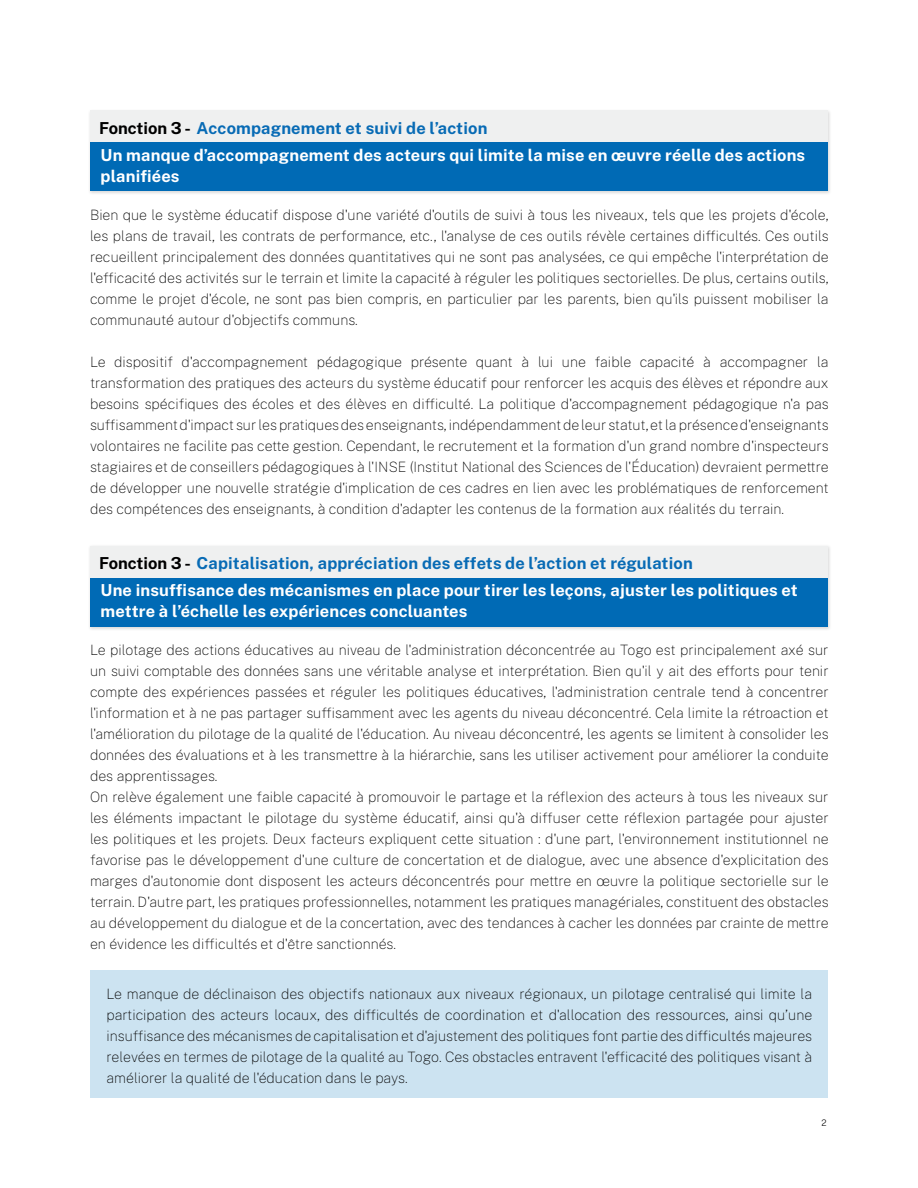
<style>
.page{position:relative;width:918px;height:1188px;background:#fff}
.page>*{position:absolute;margin:0;border:0;box-sizing:border-box;transform-origin:0 0}
.t1{font:700 16.5px/21px "Public Sans";letter-spacing:.01em;color:#fff}
.t2{font:700 16.5px "Public Sans";letter-spacing:.01em;color:#086bb5}
.t3{font:100 14.25px/21px "Public Sans";color:#000;text-align:justify}
.t4{font:200 9px "Public Sans";color:#000}
.s1{color:#000}
</style>
<div class="page">
<div style="left:88px;top:109px;width:743px;height:86px;background:#000;opacity:.15"></div>
<div style="left:90px;top:138px;width:738px;height:53px;background:#006ab5"></div>
<div style="left:90px;top:111px;width:738px;height:31px;background:#eff0f0"></div>
<div style="left:88px;top:544px;width:743px;height:87px;background:#000;opacity:.15"></div>
<div style="left:90px;top:573px;width:738px;height:54px;background:#006ab5"></div>
<div style="left:90px;top:546px;width:738px;height:31px;background:#eff0f0"></div>
<div style="left:90px;top:970px;width:738px;height:128px;background:#cce3f1"></div>
<p class="t2" style="left:99px;top:116px;width:390px"><span class="s1">Fonction 3 -</span> Accompagnement et suivi de l’action</p>
<p class="t1" style="left:101px;top:143px;width:706px">Un manque d’accompagnement des acteurs qui limite la mise en œuvre réelle des actions planifiées</p>
<p class="t3" style="left:90px;top:204px;width:740px">Bien que le système éducatif dispose d'une variété d'outils de suivi à tous les niveaux, tels que les projets d'école, les plans de travail, les contrats de performance, etc., l'analyse de ces outils révèle certaines difficultés. Ces outils recueillent principalement des données quantitatives qui ne sont pas analysées, ce qui empêche l'interprétation de l'efficacité des activités sur le terrain et limite la capacité à réguler les politiques sectorielles. De plus, certains outils, comme le projet d'école, ne sont pas bien compris, en particulier par les parents, bien qu'ils puissent mobiliser la communauté autour d'objectifs communs.</p>
<p class="t3" style="left:90px;top:351px;width:740px">Le dispositif d'accompagnement pédagogique présente quant à lui une faible capacité à accompagner la transformation des pratiques des acteurs du système éducatif pour renforcer les acquis des élèves et répondre aux besoins spécifiques des écoles et des élèves en difficulté. La politique d'accompagnement pédagogique n'a pas suffisamment d'impact sur les pratiques des enseignants, indépendamment de leur statut, et la présence d'enseignants volontaires ne facilite pas cette gestion. Cependant, le recrutement et la formation d'un grand nombre d'inspecteurs stagiaires et de conseillers pédagogiques à l'INSE (Institut National des Sciences de l'Éducation) devraient permettre de développer une nouvelle stratégie d'implication de ces cadres en lien avec les problématiques de renforcement des compétences des enseignants, à condition d'adapter les contenus de la formation aux réalités du terrain.</p>
<p class="t2" style="left:99px;top:551px;width:595px"><span class="s1">Fonction 3 -</span> Capitalisation, appréciation des effets de l’action et régulation</p>
<p class="t1" style="left:101px;top:579px;width:699px">Une insuffisance des mécanismes en place pour tirer les leçons, ajuster les politiques et mettre à l’échelle les expériences concluantes</p>
<p class="t3" style="left:90px;top:639px;width:740px;text-align:left">Le pilotage des actions éducatives au niveau de l'administration déconcentrée au Togo est principalement axé sur un suivi comptable des données sans une véritable analyse et interprétation. Bien qu'il y ait des efforts pour tenir compte des expériences passées et réguler les politiques éducatives, l'administration centrale tend à concentrer l'information et à ne pas partager suffisamment avec les agents du niveau déconcentré. Cela limite la rétroaction et l'amélioration du pilotage de la qualité de l'éducation. Au niveau déconcentré, les agents se limitent à consolider les données des évaluations et à les transmettre à la hiérarchie, sans les utiliser activement pour améliorer la conduite des apprentissages.<br>On relève également une faible capacité à promouvoir le partage et la réflexion des acteurs à tous les niveaux sur les éléments impactant le pilotage du système éducatif, ainsi qu'à diffuser cette réflexion partagée pour ajuster les politiques et les projets. Deux facteurs expliquent cette situation : d'une part, l'environnement institutionnel ne favorise pas le développement d'une culture de concertation et de dialogue, avec une absence d'explicitation des marges d'autonomie dont disposent les acteurs déconcentrés pour mettre en œuvre la politique sectorielle sur le terrain. D'autre part, les pratiques professionnelles, notamment les pratiques managériales, constituent des obstacles au développement du dialogue et de la concertation, avec des tendances à cacher les données par crainte de mettre en évidence les difficultés et d'être sanctionnés.</p>
<p class="t3" style="left:106px;top:983px;width:707px">Le manque de déclinaison des objectifs nationaux aux niveaux régionaux, un pilotage centralisé qui limite la participation des acteurs locaux, des difficultés de coordination et d'allocation des ressources, ainsi qu’une insuffisance des mécanismes de capitalisation et d'ajustement des politiques font partie des difficultés majeures relevées en termes de pilotage de la qualité au Togo. Ces obstacles entravent l'efficacité des politiques visant à améliorer la qualité de l'éducation dans le pays.</p>
<p class="t4" style="left:821px;top:1117px;width:7px">2</p>
</div>
